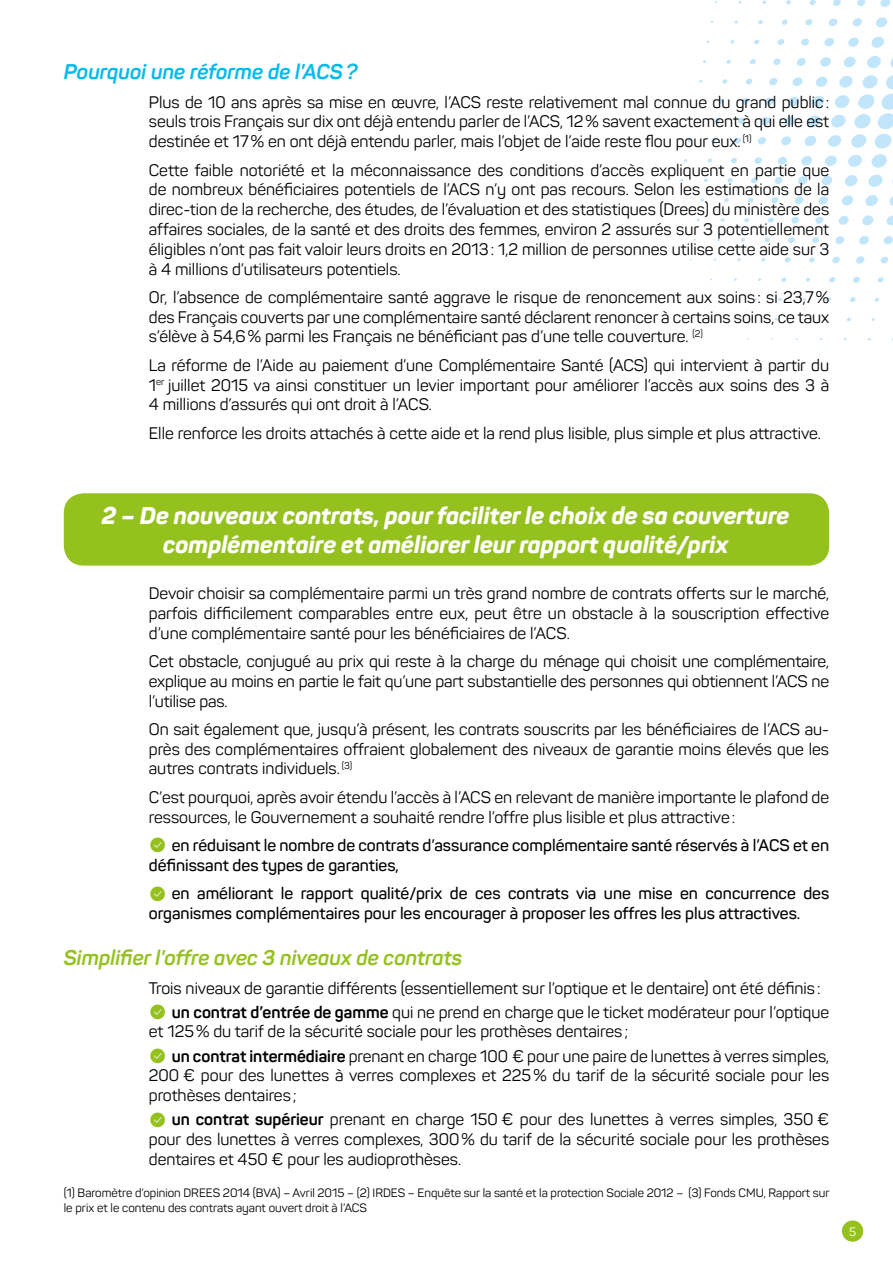
<style>
.page{position:relative;width:893px;height:1263px;background:#fff}
.page>*{position:absolute;margin:0;border:0;box-sizing:border-box;transform-origin:0 0}
.t1{font:italic 800 24px/28.8px "Panton";color:#fff;text-align:center}
.t2{font:italic 700 21px "Panton";color:#95c11f}
.t3{font:italic 700 21px "Panton";color:#00baee}
.t4{font:16.5px/19.8px "Panton";color:#000;text-align:justify}
.t5{font:600 16.5px/19.8px "Panton";color:#000}
.t6{font:12px/15px "Panton";color:#000}
.t7{font:12px "Panton";color:#fff}
.s1{font-weight:700}
</style>
<div class="page">
<svg style="left:890px;top:58px;width:3px;height:10px"></svg>
<svg style="left:867px;top:56px;width:14px;height:12px"></svg>
<svg style="left:871px;top:37px;width:13px;height:11px"></svg>
<svg style="left:876px;top:17px;width:11px;height:10px"></svg>
<svg style="left:880px;top:0;width:11px;height:7px"></svg>
<svg style="left:844px;top:57px;width:12px;height:10px"></svg>
<svg style="left:848px;top:37px;width:11px;height:10px"></svg>
<svg style="left:852px;top:18px;width:10px;height:8px"></svg>
<svg style="left:857px;top:0;width:8px;height:6px"></svg>
<svg style="left:820px;top:57px;width:11px;height:10px"></svg>
<svg style="left:824px;top:38px;width:10px;height:8px"></svg>
<svg style="left:828px;top:18px;width:10px;height:8px"></svg>
<svg style="left:833px;top:0;width:8px;height:6px"></svg>
<svg style="left:797px;top:58px;width:9px;height:8px"></svg>
<svg style="left:801px;top:38px;width:8px;height:8px"></svg>
<svg style="left:805px;top:19px;width:7px;height:6px"></svg>
<svg style="left:810px;top:0;width:6px;height:5px"></svg>
<svg style="left:773px;top:59px;width:8px;height:6px"></svg>
<svg style="left:777px;top:39px;width:7px;height:6px"></svg>
<svg style="left:781px;top:20px;width:7px;height:5px"></svg>
<svg style="left:786px;top:0;width:5px;height:5px"></svg>
<svg style="left:750px;top:59px;width:6px;height:5px"></svg>
<svg style="left:754px;top:40px;width:5px;height:4px"></svg>
<svg style="left:758px;top:20px;width:5px;height:4px"></svg>
<svg style="left:762px;top:1px;width:4px;height:3px"></svg>
<svg style="left:718px;top:99px;width:6px;height:5px"></svg>
<svg style="left:722px;top:79px;width:5px;height:5px"></svg>
<svg style="left:726px;top:60px;width:5px;height:4px"></svg>
<svg style="left:730px;top:40px;width:5px;height:4px"></svg>
<svg style="left:889px;top:196px;width:4px;height:10px"></svg>
<svg style="left:886px;top:215px;width:7px;height:11px"></svg>
<svg style="left:884px;top:236px;width:9px;height:9px"></svg>
<svg style="left:881px;top:256px;width:7px;height:8px"></svg>
<svg style="left:877px;top:277px;width:7px;height:6px"></svg>
<svg style="left:874px;top:298px;width:5px;height:4px"></svg>
<svg style="left:871px;top:154px;width:16px;height:14px"></svg>
<svg style="left:868px;top:175px;width:15px;height:12px"></svg>
<svg style="left:865px;top:195px;width:13px;height:11px"></svg>
<svg style="left:862px;top:215px;width:12px;height:10px"></svg>
<svg style="left:859px;top:236px;width:10px;height:8px"></svg>
<svg style="left:856px;top:256px;width:9px;height:8px"></svg>
<svg style="left:853px;top:277px;width:7px;height:6px"></svg>
<svg style="left:850px;top:297px;width:6px;height:5px"></svg>
<svg style="left:847px;top:318px;width:4px;height:3px"></svg>
<svg style="left:848px;top:155px;width:14px;height:12px"></svg>
<svg style="left:845px;top:175px;width:13px;height:11px"></svg>
<svg style="left:842px;top:195px;width:11px;height:10px"></svg>
<svg style="left:838px;top:216px;width:11px;height:9px"></svg>
<svg style="left:835px;top:236px;width:9px;height:8px"></svg>
<svg style="left:832px;top:257px;width:8px;height:6px"></svg>
<svg style="left:829px;top:277px;width:7px;height:5px"></svg>
<svg style="left:826px;top:297px;width:5px;height:5px"></svg>
<svg style="left:825px;top:155px;width:12px;height:11px"></svg>
<svg style="left:821px;top:176px;width:11px;height:9px"></svg>
<svg style="left:818px;top:196px;width:10px;height:9px"></svg>
<svg style="left:815px;top:217px;width:8px;height:7px"></svg>
<svg style="left:812px;top:237px;width:7px;height:6px"></svg>
<svg style="left:809px;top:257px;width:6px;height:6px"></svg>
<svg style="left:806px;top:278px;width:4px;height:4px"></svg>
<svg style="left:801px;top:156px;width:11px;height:9px"></svg>
<svg style="left:798px;top:176px;width:10px;height:9px"></svg>
<svg style="left:794px;top:196px;width:10px;height:8px"></svg>
<svg style="left:791px;top:217px;width:8px;height:7px"></svg>
<svg style="left:788px;top:237px;width:7px;height:6px"></svg>
<svg style="left:784px;top:257px;width:7px;height:5px"></svg>
<svg style="left:781px;top:277px;width:5px;height:5px"></svg>
<svg style="left:778px;top:298px;width:4px;height:3px"></svg>
<svg style="left:778px;top:157px;width:9px;height:8px"></svg>
<svg style="left:774px;top:177px;width:9px;height:7px"></svg>
<svg style="left:771px;top:197px;width:8px;height:6px"></svg>
<svg style="left:768px;top:217px;width:6px;height:6px"></svg>
<svg style="left:764px;top:238px;width:6px;height:4px"></svg>
<svg style="left:761px;top:258px;width:5px;height:4px"></svg>
<svg style="left:754px;top:157px;width:8px;height:7px"></svg>
<svg style="left:751px;top:177px;width:7px;height:6px"></svg>
<svg style="left:748px;top:198px;width:6px;height:5px"></svg>
<svg style="left:744px;top:218px;width:5px;height:4px"></svg>
<svg style="left:741px;top:238px;width:4px;height:4px"></svg>
<svg style="left:734px;top:75px;width:159px;height:73px"></svg>
<svg style="left:731px;top:158px;width:6px;height:5px"></svg>
<svg style="left:727px;top:178px;width:6px;height:5px"></svg>
<svg style="left:724px;top:198px;width:5px;height:4px"></svg>
<svg style="left:720px;top:218px;width:5px;height:4px"></svg>
<svg style="left:714px;top:118px;width:6px;height:5px"></svg>
<svg style="left:711px;top:138px;width:5px;height:5px"></svg>
<svg style="left:707px;top:159px;width:5px;height:3px"></svg>
<svg style="left:704px;top:179px;width:4px;height:3px"></svg>
<div style="left:64px;top:493px;width:765px;height:73px;background:#95c11f;border-radius:20px"></div>
<div style="left:842px;top:1220px;width:21px;height:22px;background:#95c11f;border-radius:50%"></div>
<p class="t3" style="left:64px;top:59px;width:295px">Pourquoi une réforme de l’ACS?</p>
<p class="t4" style="left:149px;top:92px;width:682px">Plus de 10 ans après sa mise en œuvre, l’ACS reste relativement mal connue du grand public: seuls trois Français sur dix ont déjà entendu parler de l’ACS, 12% savent exactement à qui elle est destinée et 17% en ont déjà entendu parler, mais l’objet de l’aide reste flou pour eux. <sup>(1)</sup></p>
<p class="t4" style="left:149px;top:160px;width:682px">Cette faible notoriété et la méconnaissance des conditions d’accès expliquent en partie que de nombreux bénéficiaires potentiels de l’ACS n’y ont pas recours. Selon les estimations de la direc-tion de la recherche, des études, de l’évaluation et des statistiques (Drees) du ministère des affaires sociales, de la santé et des droits des femmes, environ 2 assurés sur 3 potentiellement éligibles n’ont pas fait valoir leurs droits en 2013: 1,2 million de personnes utilise cette aide sur 3 à 4 millions d’utilisateurs potentiels.</p>
<p class="t4" style="left:149px;top:287px;width:682px">Or, l’absence de complémentaire santé aggrave le risque de renoncement aux soins : si 23,7% des Français couverts par une complémentaire santé déclarent renoncer à certains soins, ce taux s’élève à 54,6% parmi les Français ne bénéficiant pas d’une telle couverture. <sup>(2)</sup></p>
<p class="t4" style="left:149px;top:355px;width:682px">La réforme de l’Aide au paiement d’une Complémentaire Santé (ACS) qui intervient à partir du 1<sup>er</sup> juillet 2015 va ainsi constituer un levier important pour améliorer l’accès aux soins des 3 à 4 millions d’assurés qui ont droit à l’ACS.</p>
<p class="t4" style="left:149px;top:423px;width:674px">Elle renforce les droits attachés à cette aide et la rend plus lisible, plus simple et plus attractive.</p>
<h1 class="t1" style="left:102px;top:501px;width:689px">2 – De nouveaux contrats, pour faciliter le choix de sa couverture complémentaire et améliorer leur rapport qualité/prix</h1>
<p class="t4" style="left:149px;top:583px;width:682px">Devoir choisir sa complémentaire parmi un très grand nombre de contrats offerts sur le marché, parfois difficilement comparables entre eux, peut être un obstacle à la souscription effective d’une complémentaire santé pour les bénéficiaires de l’ACS.</p>
<p class="t4" style="left:149px;top:651px;width:682px">Cet obstacle, conjugué au prix qui reste à la charge du ménage qui choisit une complémentaire, explique au moins en partie le fait qu’une part substantielle des personnes qui obtiennent l’ACS ne l’utilise pas.</p>
<p class="t4" style="left:149px;top:719px;width:682px">On sait également que, jusqu’à présent, les contrats souscrits par les bénéficiaires de l’ACS au&shy;près des complémentaires offraient globalement des niveaux de garantie moins élevés que les autres contrats individuels. <sup>(3)</sup></p>
<p class="t4" style="left:149px;top:787px;width:682px">C’est pourquoi, après avoir étendu l’accès à l’ACS en relevant de manière importante le plafond de ressources, le Gouvernement a souhaité rendre l’offre plus lisible et plus attractive:</p>
<p class="t5" style="left:149px;top:835px;width:682px;text-indent:23px">en réduisant le nombre de contrats d’assurance complémentaire santé réservés à l’ACS et en définissant des types de garanties,</p>
<p class="t5" style="left:149px;top:883px;width:682px;text-indent:23px">en améliorant le rapport qualité/prix de ces contrats via une mise en concurrence des organismes complémentaires pour les encourager à proposer les offres les plus attractives.</p>
<p class="t2" style="left:64px;top:945px;width:400px">Simplifier l’offre avec 3 niveaux de contrats</p>
<p class="t4" style="left:172px;top:976px;width:659px;line-height:24px;text-indent:-23px">Trois niveaux de garantie différents (essentiellement sur l’optique et le dentaire) ont été définis : <span class="s1">un contrat d’entrée de gamme</span> qui ne prend en charge que le ticket modérateur pour l’optique</p>
<p class="t4" style="left:172px;top:1019px;width:659px;line-height:24px;text-indent:-23px">et 125% du tarif de la sécurité sociale pour les prothèses dentaires ;<br><span class="s1">un contrat intermédiaire</span> prenant en charge 100 € pour une paire de lunettes à verres simples,</p>
<p class="t4" style="left:149px;top:1065px;width:682px">200 € pour des lunettes à verres complexes et 225% du tarif de la sécurité sociale pour les prothèses dentaires ;</p>
<p class="t4" style="left:149px;top:1109px;width:682px;text-indent:23px"><span class="s1">un contrat supérieur</span> prenant en charge 150 € pour des lunettes à verres simples, 350 € pour des lunettes à verres complexes, 300% du tarif de la sécurité sociale pour les prothèses dentaires et 450 € pour les audioprothèses.</p>
<p class="t6" style="left:64px;top:1186px;width:767px">(1) Baromètre d’opinion DREES 2014 (BVA) – Avril 2015 – (2) IRDES – Enquête sur la santé et la protection Sociale 2012 – (3) Fonds CMU, Rapport sur le prix et le contenu des contrats ayant ouvert droit à l’ACS</p>
<p class="t7" style="left:849px;top:1224px;width:9px">5</p>
</div>
